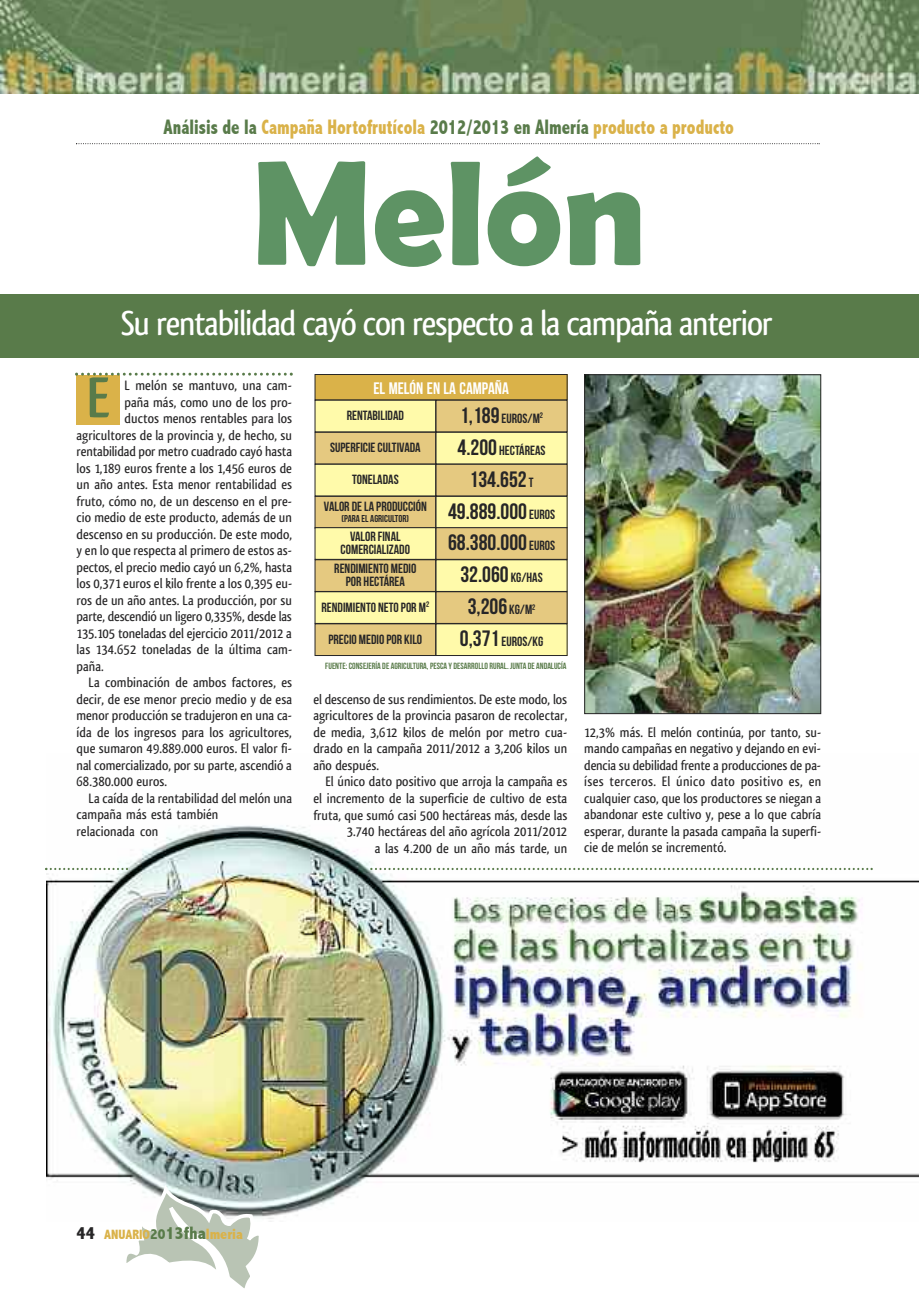
<style>
.page{position:relative;width:919px;height:1289px;background:#fff}
.page>*{position:absolute;margin:0;border:0;box-sizing:border-box;transform-origin:0 0}
.t1{font:700 150px "Berlin Sans FB Demi";color:#5e9364}
.t2{font:700 60px "Qlassik";color:#597b4a}
.t3{font:500 36px "Qlassik";letter-spacing:-.03em;color:#fff}
.t4{font:22.2px "Bebas Neue";color:#272627}
.t5{font:800 condensed 21px "Abadi";color:#dab249;scale:.85 1}
.t6{font:16.65px "Bebas Neue";color:#fff}
.t7{font:500 14.25px/16.5px "Qlassik";letter-spacing:.005em;color:#272627;text-align:justify}
.t8{font:800 condensed 13.5px "Abadi";color:#dab249}
.t9{font:13.35px/13.4px "Bebas Neue";color:#272627;text-align:center}
.t10{font:10.05px "Bebas Neue";color:#272627}
.t11{font:9px "Bebas Neue";color:#597b4a}
.s1{color:#597b4a}
.s2{font-size:22.2px}
.s3{font-size:13.35px}
.s4{font-size:18px;color:#272627}
.s5{font-size:15px;color:#597b4a}
.s6{font-size:18px;color:#597b4a}
.s7{font-size:15px}
</style>
<div class="page">
<img style="left:46px;top:825px;width:872px;height:394px">
<svg style="left:123px;top:1183px;width:139px;height:105px"></svg>
<img style="left:0;top:0;width:918px;height:94px">
<div style="left:0;top:294px;width:918px;height:64px;background:#597b4a"></div>
<div style="left:315px;top:374px;width:252px;height:26px;background:#dab249"></div>
<div style="left:315px;top:374px;width:252px;height:26px;border:1px solid #272627"></div>
<div style="left:315px;top:400px;width:120px;height:32px;background:#fffaaa"></div>
<div style="left:315px;top:400px;width:121px;height:32px;border:1px solid #272627"></div>
<div style="left:436px;top:400px;width:131px;height:32px;background:#e5c980"></div>
<div style="left:436px;top:400px;width:131px;height:32px;border:1px solid #272627"></div>
<div style="left:315px;top:432px;width:120px;height:32px;background:#e5c980"></div>
<div style="left:315px;top:432px;width:121px;height:32px;border:1px solid #272627"></div>
<div style="left:436px;top:432px;width:131px;height:32px;background:#fffaaa"></div>
<div style="left:436px;top:432px;width:131px;height:32px;border:1px solid #272627"></div>
<div style="left:315px;top:464px;width:120px;height:32px;background:#fffaaa"></div>
<div style="left:315px;top:464px;width:121px;height:32px;border:1px solid #272627"></div>
<div style="left:436px;top:464px;width:131px;height:32px;background:#e5c980"></div>
<div style="left:436px;top:464px;width:131px;height:32px;border:1px solid #272627"></div>
<div style="left:315px;top:496px;width:120px;height:32px;background:#e5c980"></div>
<div style="left:315px;top:496px;width:121px;height:32px;border:1px solid #272627"></div>
<div style="left:436px;top:496px;width:131px;height:32px;background:#fffaaa"></div>
<div style="left:436px;top:496px;width:131px;height:32px;border:1px solid #272627"></div>
<div style="left:315px;top:527px;width:120px;height:32px;background:#fffaaa"></div>
<div style="left:315px;top:527px;width:121px;height:32px;border:1px solid #272627"></div>
<div style="left:436px;top:527px;width:131px;height:32px;background:#e5c980"></div>
<div style="left:436px;top:527px;width:131px;height:32px;border:1px solid #272627"></div>
<div style="left:315px;top:559px;width:120px;height:32px;background:#e5c980"></div>
<div style="left:315px;top:559px;width:121px;height:32px;border:1px solid #272627"></div>
<div style="left:436px;top:559px;width:131px;height:32px;background:#fffaaa"></div>
<div style="left:436px;top:559px;width:131px;height:32px;border:1px solid #272627"></div>
<div style="left:315px;top:591px;width:120px;height:32px;background:#fffaaa"></div>
<div style="left:315px;top:591px;width:121px;height:32px;border:1px solid #272627"></div>
<div style="left:436px;top:591px;width:131px;height:32px;background:#e5c980"></div>
<div style="left:436px;top:591px;width:131px;height:32px;border:1px solid #272627"></div>
<div style="left:315px;top:624px;width:120px;height:31px;background:#e5c980"></div>
<div style="left:315px;top:623px;width:121px;height:32px;border:1px solid #272627"></div>
<div style="left:436px;top:624px;width:131px;height:31px;background:#fffaaa"></div>
<div style="left:436px;top:623px;width:131px;height:32px;border:1px solid #272627"></div>
<div style="left:77px;top:375px;width:43px;height:50px;background:#dab249"></div>
<svg style="left:75px;top:372px;width:218px;height:3px"></svg>
<svg style="left:76px;top:143px;width:743px;height:1px"></svg>
<svg style="left:45px;top:867px;width:83px;height:3px"></svg>
<svg style="left:370px;top:867px;width:502px;height:3px"></svg>
<img style="left:586px;top:376px;width:233px;height:336px">
<div style="left:584px;top:374px;width:237px;height:340px;border:1px solid #272627"></div>
<p class="t5" style="left:164px;top:115px;width:672px"><span class="s1">Análisis de la</span> Campaña Hortofrutícola <span class="s1">2012/2013 en Almería</span> producto a producto</p>
<p class="t1" style="left:251px;top:126px;width:396px">Melón</p>
<p class="t3" style="left:121px;top:302px;width:653px">Su rentabilidad cayó con respecto a la campaña anterior</p>
<p class="t2" style="left:87px;top:362px;width:25px">E</p>
<p class="t7" style="left:125px;top:377px;width:169px">L melón se mantuvo, una cam-</p>
<p class="t7" style="left:125px;top:394px;width:169px">paña más, como uno de los pro-</p>
<p class="t7" style="left:125px;top:410px;width:169px">ductos menos rentables para los</p>
<p class="t7" style="left:77px;top:427px;width:217px">agricultores de la provincia y, de hecho, su</p>
<p class="t7" style="left:77px;top:443px;width:217px">rentabilidad por metro cuadrado cayó hasta</p>
<p class="t7" style="left:77px;top:460px;width:217px">los 1,189 euros frente a los 1,456 euros de</p>
<p class="t7" style="left:77px;top:476px;width:217px">un año antes. Esta menor rentabilidad es</p>
<p class="t7" style="left:77px;top:493px;width:217px">fruto, cómo no, de un descenso en el pre-</p>
<p class="t7" style="left:77px;top:509px;width:217px">cio medio de este producto, además de un</p>
<p class="t7" style="left:77px;top:526px;width:217px">descenso en su producción. De este modo,</p>
<p class="t7" style="left:77px;top:542px;width:217px">y en lo que respecta al primero de estos as-</p>
<p class="t7" style="left:77px;top:559px;width:217px">pectos, el precio medio cayó un 6,2%, hasta</p>
<p class="t7" style="left:77px;top:575px;width:217px">los 0,371 euros el kilo frente a los 0,395 eu-</p>
<p class="t7" style="left:77px;top:592px;width:217px">ros de un año antes. La producción, por su</p>
<p class="t7" style="left:77px;top:608px;width:217px">parte, descendió un ligero 0,335%, desde las</p>
<p class="t7" style="left:77px;top:625px;width:217px">135.105 toneladas del ejercicio 2011/2012 a</p>
<p class="t7" style="left:77px;top:641px;width:217px">las 134.652 toneladas de la última cam-</p>
<p class="t7" style="left:77px;top:658px;width:29px">paña.</p>
<p class="t7" style="left:89px;top:674px;width:205px">La combinación de ambos factores, es</p>
<p class="t7" style="left:77px;top:691px;width:217px">decir, de ese menor precio medio y de esa</p>
<p class="t7" style="left:77px;top:707px;width:217px">menor producción se tradujeron en una ca-</p>
<p class="t7" style="left:77px;top:724px;width:217px">ída de los ingresos para los agricultores,</p>
<p class="t7" style="left:77px;top:740px;width:217px">que sumaron 49.889.000 euros. El valor fi-</p>
<p class="t7" style="left:77px;top:757px;width:217px">nal comercializado, por su parte, ascendió a</p>
<p class="t7" style="left:77px;top:773px;width:92px">68.380.000 euros.</p>
<p class="t7" style="left:89px;top:790px;width:205px">La caída de la rentabilidad del melón una</p>
<p class="t7" style="left:77px;top:806px;width:143px">campaña más está también</p>
<p class="t7" style="left:77px;top:823px;width:83px">relacionada con</p>
<p class="t6" style="left:373px;top:378px;width:137px">EL MELÓN EN LA CAMPAÑA</p>
<p class="t9" style="left:347px;top:409px;width:59px">RENTABILIDAD</p>
<p class="t9" style="left:460px;top:411px;width:85px"><span class="s2">1,189</span>EUROS/M<sup>2</sup></p>
<p class="t9" style="left:330px;top:441px;width:92px">SUPERFICIE CULTIVADA</p>
<p class="t9" style="left:457px;top:443px;width:89px"><span class="s2">4.200</span> HECTÁREAS</p>
<p class="t9" style="left:352px;top:473px;width:48px">TONELADAS</p>
<p class="t4" style="left:469px;top:466px;width:65px">134.652<span class="s3">T</span></p>
<p class="t9" style="left:324px;top:499px;width:104px">VALOR DE LA PRODUCCIÓN</p>
<p class="t10" style="left:341px;top:513px;width:69px">(PARA EL AGRICULTOR)</p>
<p class="t4" style="left:448px;top:498px;width:108px">49.889.000<span class="s3">EUROS</span></p>
<p class="t9" style="left:340px;top:529px;width:71px">VALOR FINAL<br>COMERCIALIZADO</p>
<p class="t4" style="left:448px;top:529px;width:108px">68.380.000<span class="s3">EUROS</span></p>
<p class="t9" style="left:334px;top:561px;width:84px">RENDIMIENTO MEDIO<br>POR HECTÁREA</p>
<p class="t4" style="left:460px;top:561px;width:84px">32.060 <span class="s3">KG/HAS</span></p>
<p class="t9" style="left:321px;top:600px;width:109px">RENDIMIENTO NETO POR M<sup>2</sup></p>
<p class="t4" style="left:467px;top:593px;width:69px">3,206 <span class="s3">KG/M</span><sup>2</sup></p>
<p class="t9" style="left:328px;top:632px;width:95px">PRECIO MEDIO POR KILO</p>
<p class="t9" style="left:460px;top:635px;width:85px"><span class="s2">0,371</span>EUROS/KG</p>
<p class="t11" style="left:325px;top:660px;width:243px">FUENTE: CONSEJERÍA DE AGRICULTURA, PESCA Y DESARROLLO RURAL. JUNTA DE ANDALUCÍA</p>
<p class="t7" style="left:313px;top:691px;width:255px">el descenso de sus rendimientos. De este modo, los</p>
<p class="t7" style="left:313px;top:707px;width:255px">agricultores de la provincia pasaron de recolectar,</p>
<p class="t7" style="left:313px;top:724px;width:255px">de media, 3,612 kilos de melón por metro cua-</p>
<p class="t7" style="left:313px;top:740px;width:255px">drado en la campaña 2011/2012 a 3,206 kilos un</p>
<p class="t7" style="left:313px;top:757px;width:67px">año después.</p>
<p class="t7" style="left:325px;top:773px;width:243px">El único dato positivo que arroja la campaña es</p>
<p class="t7" style="left:313px;top:790px;width:255px">el incremento de la superficie de cultivo de esta</p>
<p class="t7" style="left:313px;top:806px;width:255px">fruta, que sumó casi 500 hectáreas más, desde las</p>
<p class="t7" style="left:347px;top:823px;width:222px">3.740 hectáreas del año agrícola 2011/2012</p>
<p class="t7" style="left:375px;top:839px;width:194px">a las 4.200 de un año más tarde, un</p>
<p class="t7" style="left:584px;top:724px;width:238px">12,3% más. El melón continúa, por tanto, su&shy;mando campañas en negativo y dejando en evi&shy;dencia su debilidad frente a producciones de pa&shy;íses terceros. El único dato positivo es, en cualquier caso, que los productores se niegan a abandonar este cultivo y, pese a lo que cabría esperar, durante la pasada campaña la superfi&shy;cie de melón se incrementó.</p>
<p class="t8" style="left:77px;top:1226px;width:168px"><span class="s4">44</span> AnuArio<span class="s5">20</span><span class="s6">13fha</span><span class="s7">lmeria</span></p>
</div>
